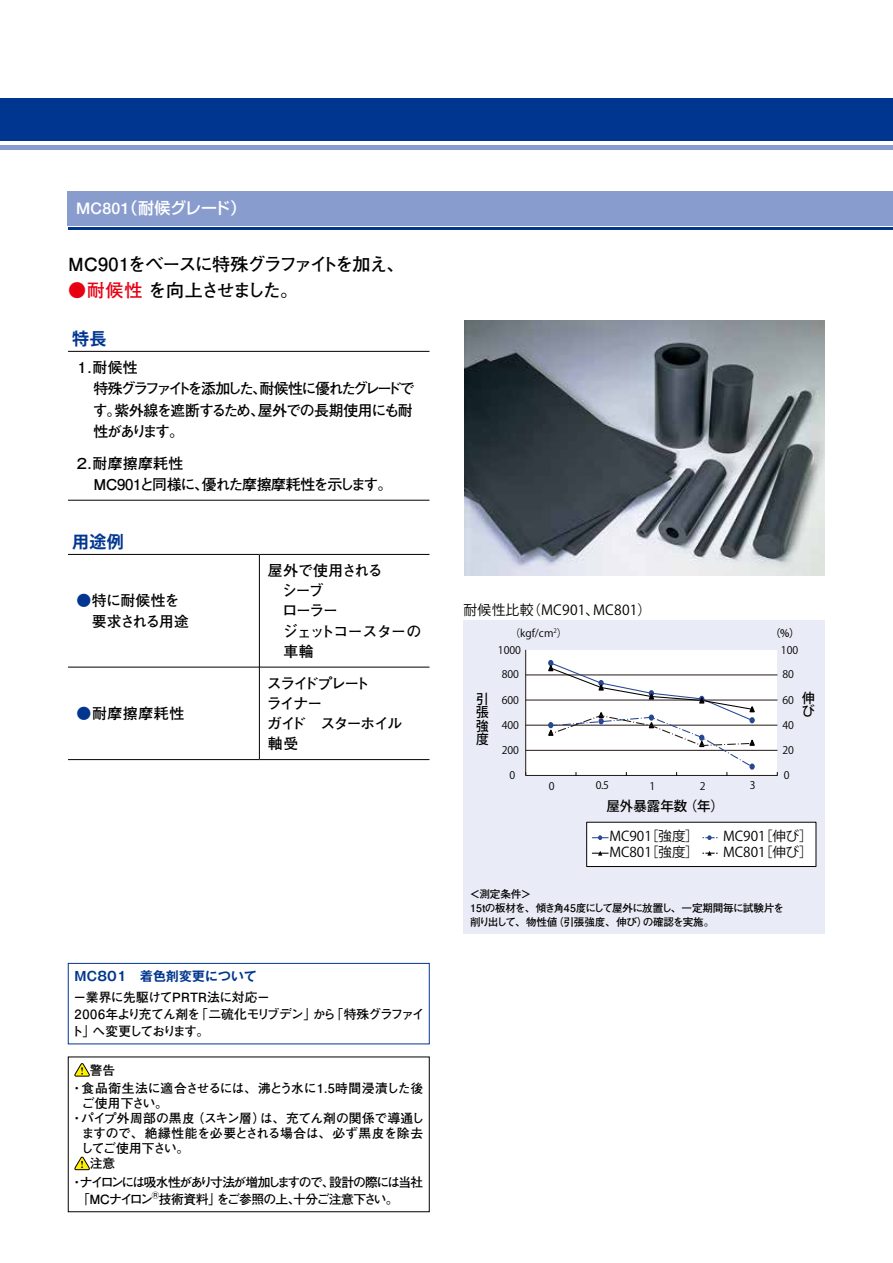
<style>
.page{position:relative;width:893px;height:1263px;background:#fff}
.page>*{position:absolute;margin:0;border:0;box-sizing:border-box;transform-origin:0 0}
.t1{font:700 18px "Futo Go B101 Pro";letter-spacing:-.065em;color:#000}
.t2{font:700 18px "Futo Go B101 Pro";letter-spacing:-.1em;color:#000}
.t3{font:700 16.95px "Koz Go Pro";color:#003690}
.t4{font:500 15.9px "Shin Go Pro";letter-spacing:-.01em;color:#fff}
.t5{font:700 14.85px/20.2px "Futo Go B101 Pro";letter-spacing:-.09em;color:#000}
.t6{font:700 14.85px/21.3px "Futo Go B101 Pro";letter-spacing:-.02em;color:#000}
.t7{font:700 14.85px/20.2px "Futo Go B101 Pro";letter-spacing:-.035em;color:#000}
.t8{font:13.8px "Koz Go Pro";letter-spacing:.02em;color:#000}
.t9{font:13.5px/15.1px "Koz Go Pro";color:#000}
.t10{font:500 13.5px "Koz Go Pro";color:#000}
.t11{font:500 13.5px/13.5px "Koz Go Pro";color:#000;text-align:justify;scale:.93 1}
.t12{font:700 12.75px/17px "Futo Go B101 Pro";letter-spacing:-.045em;color:#000}
.t13{font:700 12.75px/18.8px "Futo Go B101 Pro";letter-spacing:-.005em;color:#000}
.t14{font:700 12.75px/17px "Futo Go B101 Pro";letter-spacing:-.11em;color:#000}
.t15{font:700 12.75px "Futo Go B101 Pro";letter-spacing:-.015em;color:#000}
.t16{font:700 12.75px "Gothic MB101 Pro De";letter-spacing:.02em;color:#003690}
.t17{font:700 12.75px "Futo Go B101 Pro";letter-spacing:-.12em;color:#000}
.t18{font:700 10.65px/13.8px "Futo Go B101 Pro";letter-spacing:-.025em;color:#000}
.t19{font:10.5px "Koz Go Pro";color:#000}
.t20{font:500 10.5px "Koz Go Pro";color:#000}
.t21{font:700 7.5px "Futo Go B101 Pro";color:#000}
.s1{font-family:"Helvetica Neue"}
.s2{color:#e60012}
.s3{color:#003690}
</style>
<div class="page">
<div style="left:0;top:99px;width:893px;height:42px;background:#003690"></div>
<div style="left:0;top:145px;width:893px;height:5px;background:#889cce"></div>
<div style="left:463px;top:620px;width:362px;height:313px;background:#e9ecf6"></div>
<div style="left:68px;top:191px;width:825px;height:34px;background:#889cce"></div>
<hr style="left:68px;top:227px;width:825px;height:3px;background:#003690">
<hr style="left:68px;top:351px;width:361px;height:1px;background:#000">
<hr style="left:68px;top:500px;width:361px;height:1px;background:#000">
<hr style="left:68px;top:554px;width:191px;height:1px;background:#000">
<hr style="left:259px;top:554px;width:170px;height:1px;background:#000">
<hr style="left:68px;top:667px;width:191px;height:1px;background:#000">
<hr style="left:260px;top:667px;width:169px;height:1px;background:#000">
<hr style="left:68px;top:759px;width:191px;height:1px;background:#000">
<hr style="left:259px;top:759px;width:170px;height:1px;background:#000">
<hr style="left:259px;top:555px;width:1px;height:112px;background:#000">
<hr style="left:259px;top:667px;width:1px;height:92px;background:#000">
<div style="left:526px;top:650px;width:251px;height:125px;background:#fff"></div>
<hr style="left:526px;top:775px;width:251px;height:1px;background:#231815">
<hr style="left:525px;top:650px;width:1px;height:125px;background:#231815">
<hr style="left:526px;top:675px;width:251px;height:1px;background:#231815">
<hr style="left:526px;top:700px;width:251px;height:1px;background:#231815">
<hr style="left:526px;top:725px;width:251px;height:1px;background:#231815">
<hr style="left:526px;top:750px;width:251px;height:1px;background:#231815">
<div style="left:587px;top:822px;width:229px;height:44px;background:#fff"></div>
<div style="left:587px;top:822px;width:229px;height:45px;border:1px solid #040000"></div>
<svg style="left:592px;top:835px;width:16px;height:5px"></svg>
<svg style="left:592px;top:851px;width:16px;height:5px"></svg>
<svg style="left:703px;top:835px;width:15px;height:5px"></svg>
<svg style="left:703px;top:851px;width:15px;height:5px"></svg>
<svg style="left:547px;top:660px;width:209px;height:115px"></svg>
<div style="left:68px;top:963px;width:361px;height:81px;border:1px solid #003690"></div>
<svg style="left:74px;top:1063px;width:16px;height:14px"></svg>
<svg style="left:74px;top:1156px;width:16px;height:14px"></svg>
<img style="left:465px;top:320px;width:360px;height:255px">
<p class="t4" style="left:76px;top:195px;width:171px"><span class="s1">MC801</span>（耐候グレード）</p>
<p class="t1" style="left:68px;top:250px;width:338px">MC901をベースに特殊グラファイトを加え、</p>
<p class="t2" style="left:68px;top:275px;width:232px"><span class="s2">●耐候性</span> を向上させました。</p>
<p class="t3" style="left:72px;top:328px;width:36px">特長</p>
<p class="t5" style="left:93px;top:355px;width:323px;line-height:21.3px;text-indent:-18px">１．耐候性<br>特殊グラファイトを添加した、耐候性に優れたグレードです。紫外線を遮断するため、屋外での長期使用にも耐性があります。</p>
<p class="t6" style="left:94px;top:450px;width:300px;text-indent:-19px">２．耐摩擦摩耗性<br>MC901と同様に、優れた摩擦摩耗性を示します。</p>
<p class="t3" style="left:72px;top:531px;width:53px">用途例</p>
<p class="t7" style="left:77px;top:589px;width:114px"><span class="s3">●</span>特に耐候性を　要求される用途</p>
<p class="t5" style="left:77px;top:701px;width:109px"><span class="s3">●</span>耐摩擦摩耗性</p>
<p class="t5" style="left:268px;top:558px;width:155px">屋外で使用される<br>　シーブ<br>　ローラー<br>　ジェットコースターの　車輪</p>
<p class="t5" style="left:267px;top:671px;width:137px">スライドプレート<br>ライナー<br>ガイド　スターホイル軸受</p>
<p class="t16" style="left:74px;top:965px;width:184px">MC801　着色剤変更について</p>
<p class="t12" style="left:71px;top:987px;width:355px">－業界に先駆けてPRTR法に対応－<br>2006年より充てん剤を「二硫化モリブデン」から「特殊グラファイト」へ変更しております。</p>
<p class="t13" style="left:71px;top:1059px;width:354px;text-indent:19px">警告<br>・食品衛生法に適合させるには、沸とう水に1.5時間浸漬した後</p>
<p class="t12" style="left:82px;top:1093px;width:88px">ご使用下さい。</p>
<p class="t13" style="left:71px;top:1107px;width:356px">・パイプ外周部の黒皮（スキン層）は、充てん剤の関係で導通し</p>
<p class="t15" style="left:82px;top:1123px;width:343px">ますので、絶縁性能を必要とされる場合は、必ず黒皮を除去</p>
<p class="t17" style="left:81px;top:1138px;width:110px">してご使用下さい。</p>
<p class="t12" style="left:90px;top:1153px;width:27px">注意</p>
<p class="t14" style="left:77px;top:1172px;width:348px;text-indent:-7px">・ナイロンには吸水性があり寸法が増加しますので、設計の際には当社「MCナイロン技術資料」をご参照の上、十分ご注意下さい。</p>
<p class="t21" style="left:152px;top:1189px;width:9px">Ⓡ</p>
<p class="t8" style="left:463px;top:601px;width:189px">耐候性比較（MC901、MC801）</p>
<p class="t19" style="left:510px;top:626px;width:59px">（kgf/cm<sup>2</sup>）</p>
<p class="t20" style="left:770px;top:626px;width:31px">（%）</p>
<p class="t11" style="left:476px;top:692px;width:15px">引張強度</p>
<p class="t19" style="left:498px;top:643px;width:25px">1000</p>
<p class="t19" style="left:502px;top:667px;width:19px">800</p>
<p class="t19" style="left:502px;top:693px;width:19px">600</p>
<p class="t19" style="left:502px;top:718px;width:19px">400</p>
<p class="t19" style="left:502px;top:743px;width:19px">200</p>
<p class="t19" style="left:509px;top:768px;width:7px">0</p>
<p class="t19" style="left:781px;top:643px;width:19px">100</p>
<p class="t19" style="left:782px;top:667px;width:13px">80</p>
<p class="t19" style="left:782px;top:693px;width:13px">60</p>
<p class="t19" style="left:782px;top:718px;width:13px">40</p>
<p class="t19" style="left:782px;top:743px;width:13px">20</p>
<p class="t19" style="left:784px;top:768px;width:7px">0</p>
<p class="t11" style="left:802px;top:692px;width:15px">伸び</p>
<p class="t19" style="left:549px;top:779px;width:7px">0</p>
<p class="t19" style="left:596px;top:779px;width:15px">0.5</p>
<p class="t19" style="left:649px;top:779px;width:7px">1</p>
<p class="t19" style="left:700px;top:779px;width:7px">2</p>
<p class="t19" style="left:750px;top:779px;width:7px">3</p>
<p class="t10" style="left:606px;top:797px;width:119px">屋外暴露年数 （年）</p>
<p class="t9" style="left:609px;top:829px;width:91px">MC901［強度］<br>MC801［強度］</p>
<p class="t9" style="left:723px;top:829px;width:91px">MC901［伸び］<br>MC801［伸び］</p>
<p class="t18" style="left:470px;top:886px;width:316px">＜測定条件＞<br>15tの板材を、傾き角45度にして屋外に放置し、一定期間毎に試験片を削り出して、物性値（引張強度、伸び）の確認を実施。</p>
</div>
